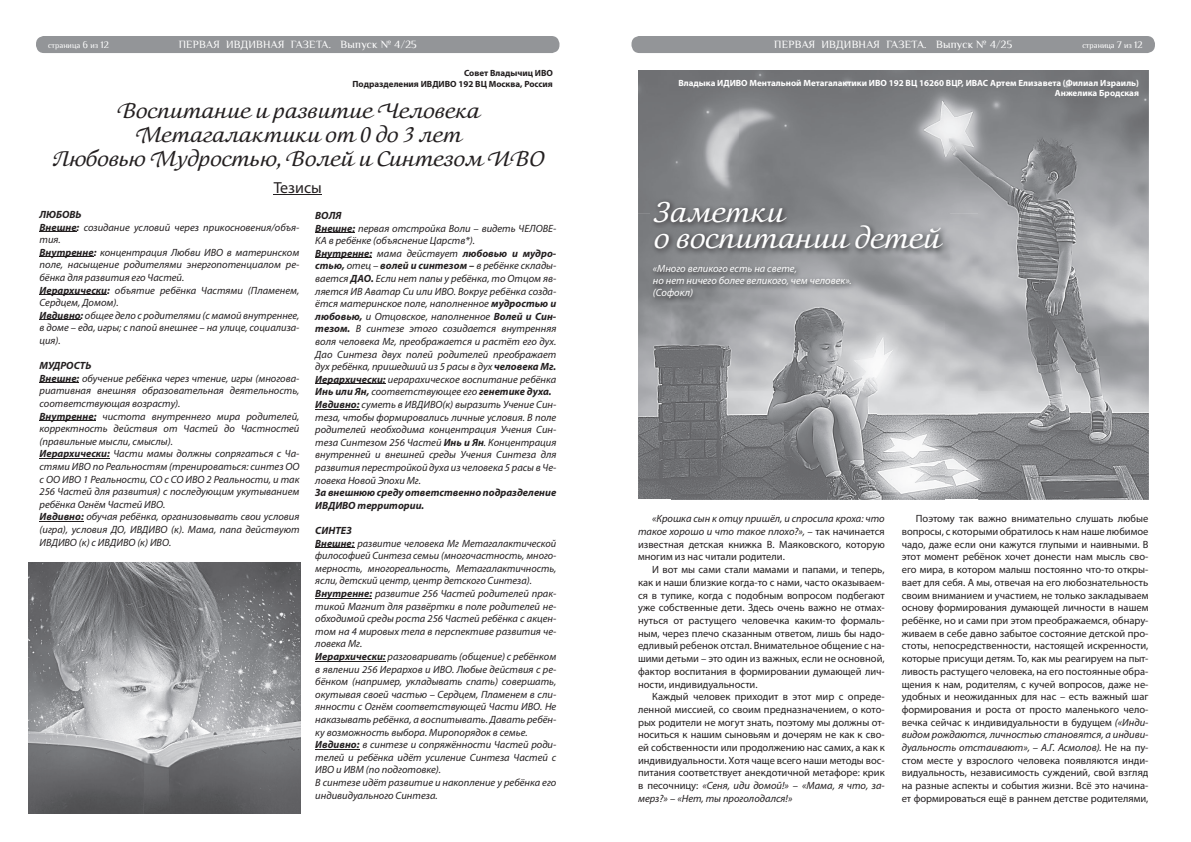
<style>
.page{position:relative;width:1191px;height:842px;background:#fff}
.page>*{position:absolute;margin:0;border:0;box-sizing:border-box;transform-origin:0 0}
.t1{font:28.4px/26.3px "Mirandolina Calligr One";color:#fff}
.t2{font:21px/24px "Mirandolina Calligr One";color:#231f20;text-align:center}
.t3{font:16px "Myriad Pro";color:#231f20}
.t4{font:11px "Philosopher";letter-spacing:.03em;color:#fff}
.t5{font:italic 10.5px/12.6px "Myriad Pro";color:#231f20}
.t6{font:10.5px/12.7px "Myriad Pro";color:#231f20;text-align:justify}
.t7{font:italic 10.5px/11.5px "Myriad Pro";color:#fff}
.t8{font:italic 700 10.5px/12.6px "Myriad Pro";color:#231f20}
.t9{font:700 9px/10px "Myriad Pro";color:#fff;text-align:right}
.t10{font:700 9px/11.5px "Myriad Pro";color:#231f20;text-align:right}
.t11{font:8px "Philosopher";color:#fff}
.s1{font-size:10px}
.s2{font-weight:700}
.s3{font-style:italic}
</style>
<div class="page">
<div style="left:36px;top:36px;width:523px;height:17px;background:#939598;border-radius:8px"></div>
<img style="left:638px;top:71px;width:510px;height:106px">
<img style="left:978px;top:177px;width:170px;height:322px">
<img style="left:638px;top:213px;width:34px;height:286px">
<img style="left:944px;top:213px;width:34px;height:286px">
<img style="left:672px;top:305px;width:272px;height:194px">
<div style="left:631px;top:36px;width:524px;height:17px;background:#939598;border-radius:8px"></div>
<hr style="left:274px;top:194px;width:48px;height:1px;background:#231f20">
<img style="left:650px;top:198px;width:299px;height:107px">
<hr style="left:40px;top:231px;width:37px;height:1px;background:#231f20">
<hr style="left:40px;top:257px;width:54px;height:1px;background:#231f20">
<hr style="left:40px;top:294px;width:67px;height:1px;background:#231f20">
<hr style="left:40px;top:320px;width:41px;height:1px;background:#231f20">
<hr style="left:40px;top:383px;width:39px;height:1px;background:#231f20">
<hr style="left:40px;top:420px;width:56px;height:1px;background:#231f20">
<hr style="left:40px;top:458px;width:70px;height:1px;background:#231f20">
<hr style="left:40px;top:521px;width:44px;height:1px;background:#231f20">
<hr style="left:315px;top:232px;width:40px;height:1px;background:#231f20">
<hr style="left:315px;top:258px;width:57px;height:1px;background:#231f20">
<hr style="left:315px;top:384px;width:71px;height:1px;background:#231f20">
<hr style="left:315px;top:409px;width:44px;height:1px;background:#231f20">
<hr style="left:315px;top:547px;width:39px;height:1px;background:#231f20">
<hr style="left:315px;top:598px;width:57px;height:1px;background:#231f20">
<hr style="left:315px;top:661px;width:71px;height:1px;background:#231f20">
<hr style="left:315px;top:749px;width:44px;height:1px;background:#231f20">
<img style="left:28px;top:562px;width:272px;height:251px">
<p class="t11" style="left:48px;top:41px;width:62px">страница <span class="s1">6</span> из <span class="s1">12</span></p>
<p class="t4" style="left:179px;top:39px;width:240px">ПЕРВАЯ ИВДИВНАЯ ГАЗЕТА. Выпуск № 4/25</p>
<p class="t4" style="left:774px;top:39px;width:240px">ПЕРВАЯ ИВДИВНАЯ ГАЗЕТА. Выпуск № 4/25</p>
<p class="t11" style="left:1082px;top:41px;width:62px">страница <span class="s1">7</span> из <span class="s1">12</span></p>
<p class="t10" style="left:352px;top:67px;width:202px">Совет Владычиц ИВО<br>Подразделения ИВДИВО 192 ВЦ Москва, Россия</p>
<p class="t9" style="left:678px;top:77px;width:462px">Владыка ИДИВО Ментальной Метагалактики ИВО 192 ВЦ 16260 ВЦР, ИВАС Артем Елизавета (Филиал Израиль)<br>Анжелика Бродская</p>
<h2 class="t2" style="left:52px;top:100px;width:493px">Воспитание и развитие Человека<br>Метагалактики от 0 до 3 лет<br>Любовью Мудростью, Волей и Синтезом ИВО</h2>
<h3 class="t3" style="left:274px;top:178px;width:50px">Тезисы</h3>
<h1 class="t1" style="left:653px;top:200px;width:288px">Заметки<br>о воспитании детей</h1>
<p class="t7" style="left:653px;top:263px;width:200px">«Много великого есть на свете,<br>но нет ничего более великого, чем человек».</p>
<p class="t7" style="left:653px;top:287px;width:42px">(Софокл)</p>
<p class="t5" style="left:40px;top:208px;width:261px"><span class="s2">ЛЮБОВЬ<br>Внешне:</span> созидание условий через прикосновения/объя&shy;тия.<br><span class="s2">Внутренне:</span> концентрация Любви ИВО в материнском поле, насыщение родителями энергопотенциалом ре&shy;бёнка для развития его Частей.<br><span class="s2">Иерархически:</span> объятие ребёнка Частями (Пламенем, Сердцем, Домом).<br><span class="s2">Ивдивно:</span> общее дело с родителями (с мамой внутреннее, в доме – еда, игры; с папой внешнее – на улице, социализа&shy;ция).</p>
<p class="t5" style="left:40px;top:359px;width:261px"><span class="s2">МУДРОСТЬ<br>Внешне:</span> обучение ребёнка через чтение, игры (многова&shy;риативная внешняя образовательная деятельность, соответствующая возрасту).<br><span class="s2">Внутренне:</span> чистота внутреннего мира родителей, корректность действия от Частей до Частностей (правильные мысли, смыслы).<br><span class="s2">Иерархически:</span> Части мамы должны сопрягаться с Ча&shy;стями ИВО по Реальностям (тренироваться: синтез ОО с ОО ИВО 1 Реальности, СО с СО ИВО 2 Реальности, и так 256 Частей для развития) с последующим укутыванием ребёнка Огнём Частей ИВО.<br><span class="s2">Ивдивно:</span> обучая ребёнка, организовывать свои условия (игра), условия ДО, ИВДИВО (к). Мама, папа действуют ИВДИВО (к) с ИВДИВО (к) ИВО.</p>
<p class="t5" style="left:315px;top:209px;width:242px"><span class="s2">ВОЛЯ<br>Внешне:</span> первая отстройка Воли – видеть ЧЕЛОВЕ-КА в ребёнке (объяснение Царств*).<br><span class="s2">Внутренне:</span> мама действует <span class="s2">любовью и мудро&shy;стью,</span> отец – <span class="s2">волей и синтезом –</span> в ребёнке склады&shy;вается <span class="s2">ДАО.</span> Если нет папы у ребёнка, то Отцом яв&shy;ляется ИВ Аватар Си или ИВО. Вокруг ребёнка созда&shy;ётся материнское поле, наполненное <span class="s2">мудростью и любовью,</span> и Отцовское, наполненное <span class="s2">Волей и Син&shy;тезом.</span> В синтезе этого созидается внутренняя воля человека Мг, преображается и растёт его дух.<br>Дао Синтеза двух полей родителей преображает дух ребёнка, пришедший из 5 расы в дух <span class="s2">человека Мг.<br>Иерархически:</span> иерарахическое воспитание ребёнка <span class="s2">Инь или Ян,</span> соответствующее его <span class="s2">генетике духа.<br>Ивдивно:</span> суметь в ИВДИВО(к) выразить Учение Син&shy;теза, чтобы формировались личные условия. В поле родителей необходима концентрация Учения Син&shy;теза Синтезом 256 Частей <span class="s2">Инь и Ян</span>. Концентрация внутренней и внешней среды Учения Синтеза для развития перестройкой духа из человека 5 расы в Че&shy;ловека Новой Эпохи Мг.</p>
<p class="t8" style="left:315px;top:486px;width:242px">За внешнюю среду ответственно подразделение<br>ИВДИВО территории.</p>
<p class="t5" style="left:315px;top:524px;width:242px"><span class="s2">СИНТЕЗ<br>Внешне:</span> развитие человека Мг Метагалактической философией Синтеза семьи (многочастность, много&shy;мерность, многореальность, Метагалактичность, ясли, детский центр, центр детского Синтеза).<br><span class="s2">Внутренне:</span> развитие 256 Частей родителей прак&shy;тикой Магнит для развёртки в поле родителей не&shy;обходимой среды роста 256 Частей ребёнка с акцен&shy;том на 4 мировых тела в перспективе развития че&shy;ловека Мг.<br><span class="s2">Иерархически:</span> разговаривать (общение) с ребёнком в явлении 256 Иерархов и ИВО. Любые действия с ре&shy;бёнком (например, укладывать спать) совершать, окутывая своей частью – Сердцем, Пламенем в сли&shy;янности с Огнём соответствующей Части ИВО. Не наказывать ребёнка, а воспитывать. Давать ребён&shy;ку возможность выбора. Миропорядок в семье.<br><span class="s2">Ивдивно:</span> в синтезе и сопряжённости Частей роди&shy;телей и ребёнка идёт усиление Синтеза Частей с ИВО и ИВМ (по подготовке).<br>В синтезе идёт развитие и накопление у ребёнка его индивидуального Синтеза.</p>
<p class="t6" style="left:901px;top:512px;width:248px;text-indent:14px">Поэтому так важно внимательно слушать любые вопросы, с которыми обратилось к нам наше любимое чадо, даже если они кажутся глупыми и наивными. В этот момент ребёнок хочет донести нам мысль сво&shy;его мира, в котором малыш постоянно что-то откры&shy;вает для себя. А мы, отвечая на его любознательность своим вниманием и участием, не только закладываем основу формирования думающей личности в нашем ребёнке, но и сами при этом преображаемся, обнару&shy;живаем в себе давно забытое состояние детской про&shy;стоты, непосредственности, настоящей искренности, которые присущи детям. То, как мы реагируем на пыт&shy;ливость растущего человека, на его постоянные обра&shy;щения к нам, родителям, с кучей вопросов, даже не&shy;удобных и неожиданных для нас – есть важный шаг формирования и роста от просто маленького чело&shy;вечка сейчас к индивидуальности в будущем <span class="s3">(«Инди&shy;видом рождаются, личностью становятся, а индиви&shy;дуальность отстаивают», – А.Г. Асмолов).</span> Не на пу&shy;стом месте у взрослого человека появляются инди&shy;видуальность, независимость суждений, свой взгляд на разные аспекты и события жизни. Всё это начина&shy;ет формироваться ещё в раннем детстве родителями,</p>
<p class="t6" style="left:638px;top:512px;width:248px;text-indent:14px"><span class="s3">«Крошка сын к отцу пришёл, и спросила кроха: что такое хорошо и что такое плохо?», –</span> так начинается известная детская книжка В. Маяковского, которую многим из нас читали родители.</p>
<p class="t6" style="left:638px;top:563px;width:248px;text-indent:14px">И вот мы сами стали мамами и папами, и теперь, как и наши близкие когда-то с нами, часто оказываем&shy;ся в тупике, когда с подобным вопросом подбегают уже собственные дети. Здесь очень важно не отмах&shy;нуться от растущего человечка каким-то формаль&shy;ным, через плечо сказанным ответом, лишь бы надо&shy;едливый ребенок отстал. Внимательное общение с на&shy;шими детьми – это один из важных, если не основной, фактор воспитания в формировании думающей лич&shy;ности, индивидуальности.</p>
<p class="t6" style="left:638px;top:690px;width:248px;text-indent:14px">Каждый человек приходит в этот мир с опреде&shy;ленной миссией, со своим предназначением, о кото&shy;рых родители не могут знать, поэтому мы должны от&shy;носиться к нашим сыновьям и дочерям не как к сво&shy;ей собственности или продолжению нас самих, а как к индивидуальности. Хотя чаще всего наши методы вос&shy;питания соответствует анекдотичной метафоре: крик в песочницу: <span class="s3">«Сеня, иди домой!»</span> – <span class="s3">«Мама, я что, за&shy;мерз?»</span> – <span class="s3">«Нет, ты проголодался!»</span></p>
</div>
